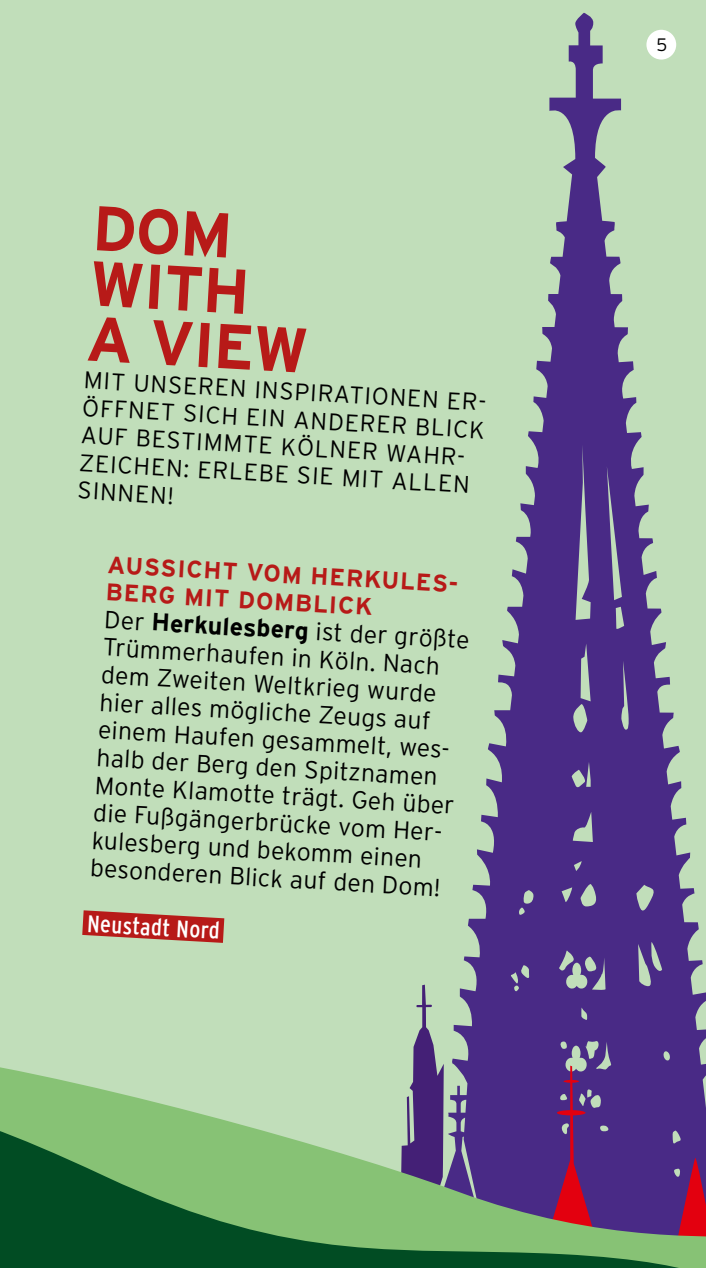
<style>
.page{position:relative;width:706px;height:1268px;background:#fff}
.page>*{position:absolute;margin:0;border:0;box-sizing:border-box;transform-origin:0 0}
.t1{font:700 63px/55.5px "Interstate";color:#b71a18}
.t2{font:300 24.6px/27.6px "Interstate";color:#000}
.t3{font:300 24px/27.6px "Interstate";color:#000}
.t4{font:700 24px/27.6px "Interstate";color:#b71a18}
.t5{font:condensed 24px "Interstate";color:#fff}
.t6{font:300 18px "Interstate";color:#000}
.s1{font-weight:700}
</style>
<div class="page">
<div style="left:0;top:0;width:706px;height:1267px;background:#c1deba"></div>
<svg style="left:453px;top:13px;width:253px;height:1036px"></svg>
<svg style="left:413px;top:984px;width:21px;height:65px"></svg>
<svg style="left:0;top:1049px;width:706px;height:35px"></svg>
<svg style="left:0;top:1084px;width:706px;height:183px"></svg>
<svg style="left:82px;top:910px;width:143px;height:33px"></svg>
<div style="left:646px;top:30px;width:30px;height:30px;background:#fff;border-radius:50%"></div>
<svg style="left:650px;top:1154px;width:56px;height:114px"></svg>
<h1 class="t1" style="left:93px;top:200px;width:224px;rotate:3deg">DOM<br>WITH<br>A VIEW</h1>
<p class="t3" style="left:84px;top:367px;width:405px;rotate:3deg">MIT UNSEREN INSPIRATIONEN ER-<br>ÖFFNET SICH EIN ANDERER BLICK<br>AUF BESTIMMTE KÖLNER WAHR-<br>ZEICHEN: ERLEBE SIE MIT ALLEN<br>SINNEN!</p>
<p class="t4" style="left:108px;top:551px;width:353px;rotate:3deg">AUSSICHT VOM HERKULES-<br>BERG MIT DOMBLICK</p>
<p class="t2" style="left:104px;top:606px;width:368px;rotate:3deg">Der <span class="s1">Herkulesberg</span> ist der größte<br>Trümmerhaufen in Köln. Nach dem Zweiten Weltkrieg wurde hier alles mögliche Zeugs auf einem Haufen gesammelt, wes&shy;halb der Berg den Spitznamen<br>Monte Klamotte trägt. Geh über die Fußgängerbrücke vom Her&shy;kulesberg und bekomm einen besonderen Blick auf den Dom!</p>
<p class="t5" style="left:88px;top:912px;width:134px;rotate:3deg">Neustadt Nord</p>
<p class="t6" style="left:656px;top:35px;width:12px">5</p>
</div>
